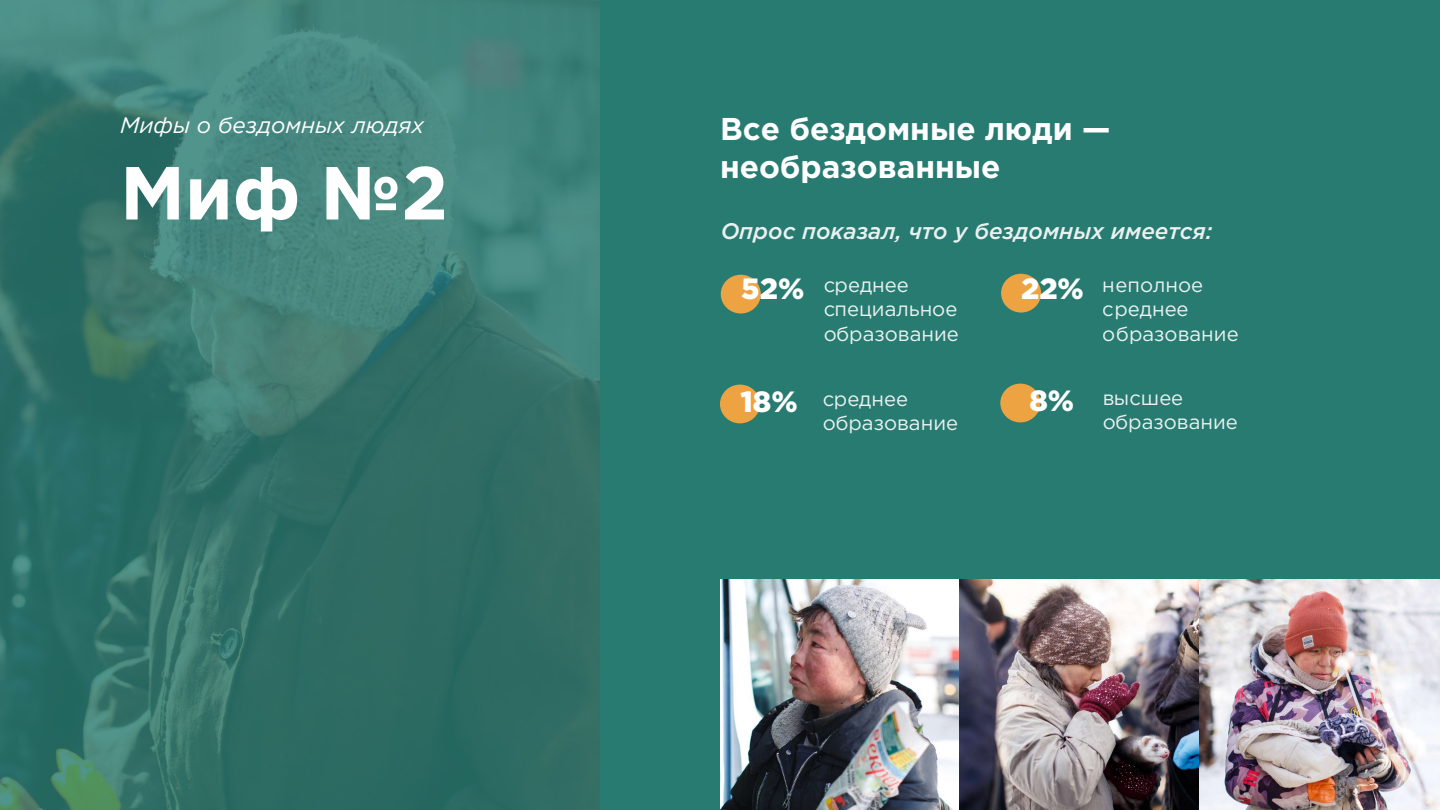
<style>
.page{position:relative;width:1440px;height:810px;background:#277b71}
.page>*{position:absolute;margin:0;border:0;box-sizing:border-box;transform-origin:0 0}
.t1{font:700 75px "Gotham Pro";color:#fff}
.t2{font:700 31.5px/37.8px "Gotham Pro";color:#fff}
.t3{font:italic 500 22.5px "Gotham Pro";color:#fff}
.t4{font:italic 22.5px "Gotham Pro";color:#fff}
.t5{font:20.25px/24.3px "Gotham Pro";color:#fff}
.s1{font-weight:900;font-size:29.25px}
</style>
<div class="page">
<img style="left:0;top:0;width:600px;height:810px">
<img style="left:720px;top:580px;width:240px;height:230px">
<img style="left:960px;top:580px;width:240px;height:230px">
<img style="left:1200px;top:580px;width:240px;height:230px">
<div style="left:720px;top:385px;width:40px;height:38px;background:#eea343;border-radius:50%"></div>
<div style="left:721px;top:275px;width:40px;height:39px;background:#eea343;border-radius:50%"></div>
<div style="left:1001px;top:274px;width:40px;height:39px;background:#eea343;border-radius:50%"></div>
<div style="left:1000px;top:384px;width:40px;height:38px;background:#eea343;border-radius:50%"></div>
<p class="t4" style="left:120px;top:113px;width:306px">Мифы о бездомных людях</p>
<h1 class="t1" style="left:120px;top:150px;width:330px">Миф №2</h1>
<h2 class="t2" style="left:720px;top:109px;width:392px">Все бездомные люди — необразованные</h2>
<p class="t3" style="left:720px;top:219px;width:493px">Опрос показал, что у бездомных имеется:</p>
<p class="t5" style="left:823px;top:273px;width:137px;text-indent:-82px"><span class="s1">52%</span> среднее специальное образование</p>
<p class="t5" style="left:1103px;top:273px;width:137px;text-indent:-82px"><span class="s1">22%</span> неполное среднее образование</p>
<p class="t5" style="left:822px;top:386px;width:137px;text-indent:-82px"><span class="s1">18%</span> среднее образование</p>
<p class="t5" style="left:1102px;top:385px;width:137px;text-indent:-73px"><span class="s1">8%</span> высшее образование</p>
</div>
